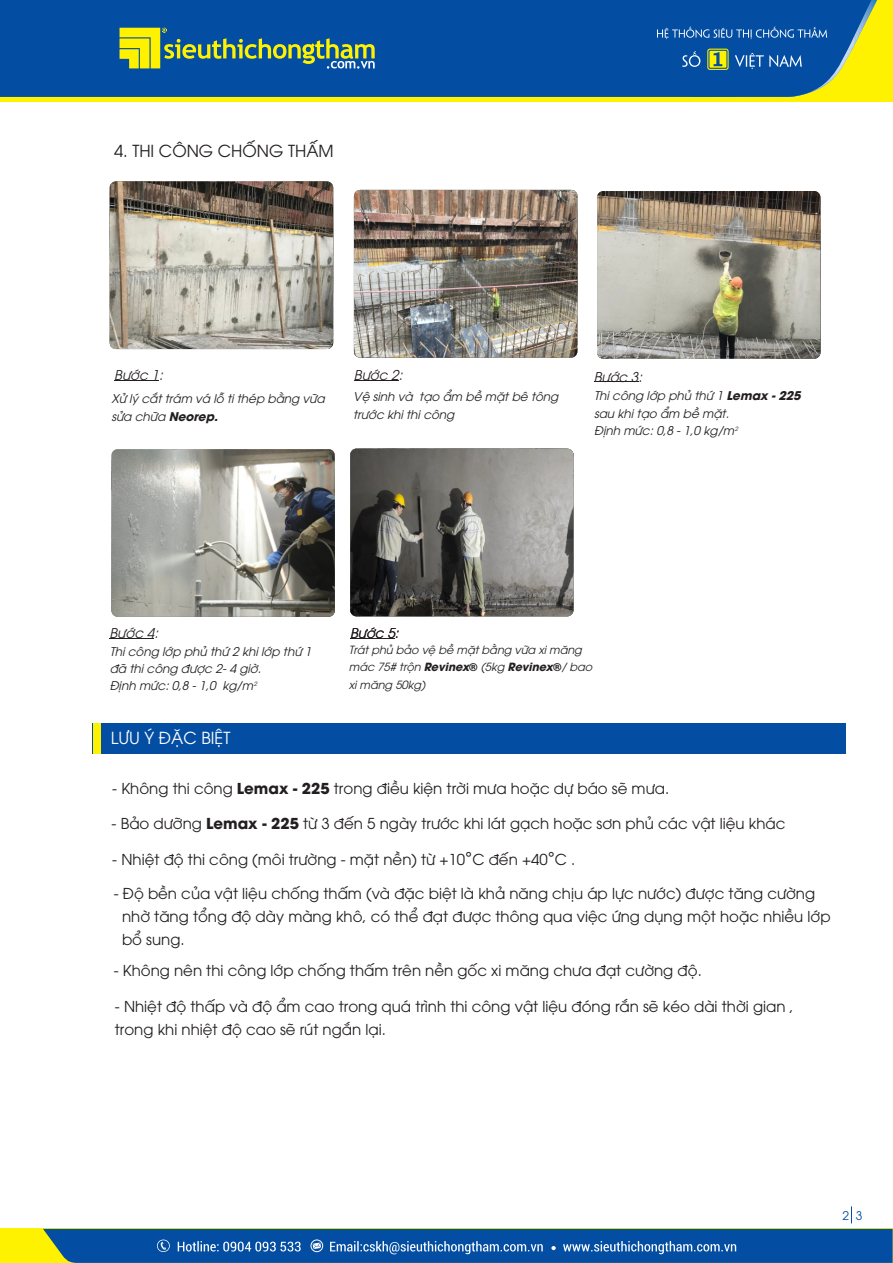
<style>
.page{position:relative;width:893px;height:1263px;background:#fff}
.page>*{position:absolute;margin:0;border:0;box-sizing:border-box;transform-origin:0 0}
.t1{font:16.5px "UTM Avo";color:#231f20}
.t2{font:16.5px "UTM Avo";color:#fff}
.t3{font:15px/22.8px "UTM Avo";color:#231f20}
.t4{font:italic 13.5px "UTM Avo";color:#231f20}
.t5{font:italic 12px/17.4px "UTM Avo";color:#231f20}
.t6{font:12px "UTM Avo";color:#034ea2}
.t7{font:italic 11.25px/17.9px "UTM Avo";color:#231f20}
.t8{font:italic 5.85px "UTM Avo";color:#231f20}
.s1{font-weight:700}
.s2{font-weight:700;font-style:normal;font-size:10.5px}
.s3{font-family:"Arial";font-size:18px}
</style>
<div class="page">
<svg style="left:851px;top:1206px;width:1px;height:17px"></svg>
<div style="left:93px;top:723px;width:753px;height:30px;background:#034ea2"></div>
<div style="left:93px;top:723px;width:7px;height:30px;background:#fff200"></div>
<hr style="left:354px;top:380px;width:45px;height:1px;background:#231f20">
<hr style="left:594px;top:382px;width:44px;height:1px;background:#231f20">
<img style="left:597px;top:191px;width:223px;height:168px;border-radius:6px">
<hr style="left:350px;top:638px;width:45px;height:1px;background:#231f20">
<img style="left:350px;top:449px;width:223px;height:167px;border-radius:6px">
<hr style="left:114px;top:380px;width:45px;height:1px;background:#231f20">
<hr style="left:110px;top:638px;width:44px;height:1px;background:#231f20">
<img style="left:354px;top:190px;width:223px;height:168px;border-radius:6px">
<img style="left:110px;top:181px;width:223px;height:168px;border-radius:6px">
<img style="left:111px;top:449px;width:224px;height:168px;border-radius:6px">
<div style="left:0;top:1229px;width:893px;height:34px;background:#fff200"></div>
<svg style="left:43px;top:1229px;width:850px;height:34px;background:#175ca4"></svg>
<div style="left:0;top:0;width:892px;height:102px;background:#fff200"></div>
<div style="left:0;top:0;width:472px;height:97px;background:#034ea2"></div>
<svg style="left:95px;top:25px;width:292px;height:47px"></svg>
<svg style="left:472px;top:0;width:405px;height:97px;background:#195c99"></svg>
<p class="t1" style="left:114px;top:145px;width:221px">4. THI CÔNG CHỐNG THẤM</p>
<p class="t4" style="left:114px;top:370px;width:50px">Bước 1:</p>
<p class="t5" style="left:111px;top:391px;width:215px;line-height:17.9px">Xử lý cắt trám vá lỗ ti thép bằng vữa sửa chữa <span class="s1">Neorep.</span></p>
<p class="t4" style="left:354px;top:370px;width:50px">Bước 2:</p>
<p class="t4" style="left:594px;top:372px;width:50px">Bước 3:</p>
<p class="t5" style="left:353px;top:389px;width:207px;line-height:17.9px">Vệ sinh và tạo ẩm bề mặt bê tông trước khi thi công</p>
<p class="t5" style="left:594px;top:388px;width:208px">Thi công lớp phủ thứ 1 <span class="s1">Lemax - 225 </span>sau khi tạo ẩm bề mặt.<br>Định mức: 0,8 - 1,0 kg/m <sup>2</sup></p>
<p class="t4" style="left:110px;top:628px;width:50px">Bước 4:</p>
<p class="t5" style="left:110px;top:644px;width:203px">Thi công lớp phủ thứ 2 khi lớp thứ 1 đã thi công được 2- 4 giờ.<br>Định mức: 0,8 - 1,0 kg/m</p>
<p class="t8" style="left:254px;top:682px;width:5px">2</p>
<p class="t2" style="left:111px;top:732px;width:121px">LƯU Ý ĐẶC BIỆT</p>
<p class="t4" style="left:350px;top:628px;width:50px">Bước 5:</p>
<p class="t7" style="left:349px;top:641px;width:245px">Trát phủ bảo vệ bề mặt bằng vữa xi măng mác 75# trộn <span class="s1">Revinex</span><span class="s2">®</span> (5kg <span class="s1">Revinex</span><span class="s2">®</span>/ bao xi măng 50kg)</p>
<p class="t3" style="left:112px;top:779px;width:558px">- Không thi công <span class="s1">Lemax - 225</span> trong điều kiện trời mưa hoặc dự báo sẽ mưa.</p>
<p class="t3" style="left:112px;top:814px;width:675px">- Bảo dưỡng <span class="s1">Lemax - 225</span> từ 3 đến 5 ngày trước khi lát gạch hoặc sơn phủ các vật liệu khác</p>
<p class="t3" style="left:112px;top:849px;width:465px">- Nhiệt độ thi công (môi trường - mặt nền) từ +10<span class="s3">°</span>C đến +40<span class="s3">°</span>C .</p>
<p class="t3" style="left:122px;top:884px;width:710px;text-indent:-8px">- Độ bền của vật liệu chống thấm (và đặc biệt là khả năng chịu áp lực nước) được tăng cường nhờ tăng tổng độ dày màng khô, có thể đạt được thông qua việc ứng dụng một hoặc nhiều lớp bổ sung.</p>
<p class="t3" style="left:114px;top:961px;width:590px">- Không nên thi công lớp chống thấm trên nền gốc xi măng chưa đạt cường độ.</p>
<p class="t3" style="left:115px;top:997px;width:680px">- Nhiệt độ thấp và độ ẩm cao trong quá trình thi công vật liệu đóng rắn sẽ kéo dài thời gian , trong khi nhiệt độ cao sẽ rút ngắn lại.</p>
<p class="t6" style="left:842px;top:1211px;width:21px">2 3</p>
</div>
